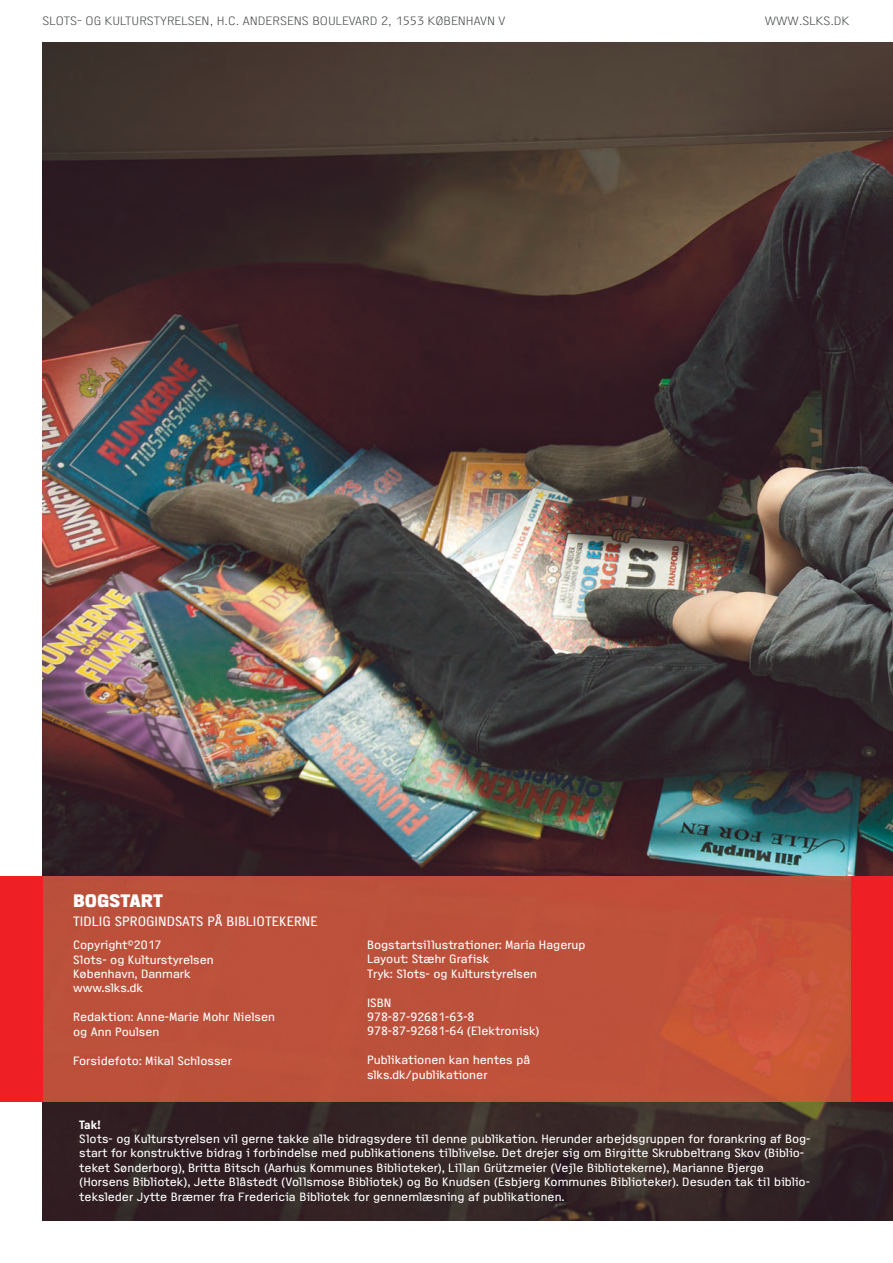
<style>
.page{position:relative;width:893px;height:1263px;background:#fff}
.page>*{position:absolute;margin:0;border:0;box-sizing:border-box;transform-origin:0 0}
.t1{font:800 18px "Access";color:#fff}
.t2{font:13.5px "Access";color:#fff}
.t3{font:12px/14.4px "Access";color:#fff}
.t4{font:300 12px "Access";color:#3b3d3e}
.t5{font:700 12px "Access";color:#fff}
</style>
<div class="page">
<img style="left:43px;top:43px;width:850px;height:1177px">
<div style="left:0;top:876px;width:43px;height:225px;background:#ee2026"></div>
<div style="left:850px;top:876px;width:43px;height:225px;background:#ee2026"></div>
<img style="left:43px;top:876px;width:807px;height:225px">
<p class="t4" style="left:43px;top:17px;width:464px">SLOTS- OG KULTURSTYRELSEN, H.C. ANDERSENS BOULEVARD 2, 1553 KØBENHAVN V</p>
<p class="t4" style="left:765px;top:17px;width:86px">WWW.SLKS.DK</p>
<h1 class="t1" style="left:73px;top:895px;width:92px">BOGSTART</h1>
<p class="t2" style="left:73px;top:916px;width:246px">TIDLIG SPROGINDSATS PÅ BIBLIOTEKERNE</p>
<p class="t3" style="left:73px;top:939px;width:142px">Copyright©2017<br>Slots- og Kulturstyrelsen<br>København, Danmark www.slks.dk</p>
<p class="t3" style="left:73px;top:1011px;width:203px">Redaktion: Anne-Marie Mohr Nielsen og Ann Poulsen</p>
<p class="t3" style="left:73px;top:1054px;width:160px">Forsidefoto: Mikal Schlosser</p>
<p class="t3" style="left:367px;top:939px;width:220px">Bogstartsillustrationer: Maria Hagerup<br>Layout: Stæhr Grafisk<br>Tryk: Slots- og Kulturstyrelsen</p>
<p class="t3" style="left:367px;top:996px;width:174px">ISBN<br>978-87-92681-63-8<br>978-87-92681-64 (Elektronisk)</p>
<p class="t3" style="left:367px;top:1054px;width:165px">Publikationen kan hentes på slks.dk/publikationer</p>
<p class="t5" style="left:79px;top:1118px;width:23px">Tak!</p>
<p class="t3" style="left:79px;top:1132px;width:733px">Slots- og Kulturstyrelsen vil gerne takke alle bidragsydere til denne publikation. Herunder arbejdsgruppen for forankring af Bog&shy;start for konstruktive bidrag i forbindelse med publikationens tilblivelse. Det drejer sig om Birgitte Skrubbeltrang Skov (Biblio&shy;teket Sønderborg), Britta Bitsch (Aarhus Kommunes Biblioteker), Lillan Grützmeier (Vejle Bibliotekerne), Marianne Bjergø (Horsens Bibliotek), Jette Blåstedt (Vollsmose Bibliotek) og Bo Knudsen (Esbjerg Kommunes Biblioteker). Desuden tak til biblio&shy;teksleder Jytte Bræmer fra Fredericia Bibliotek for gennemlæsning af publikationen.</p>
</div>
